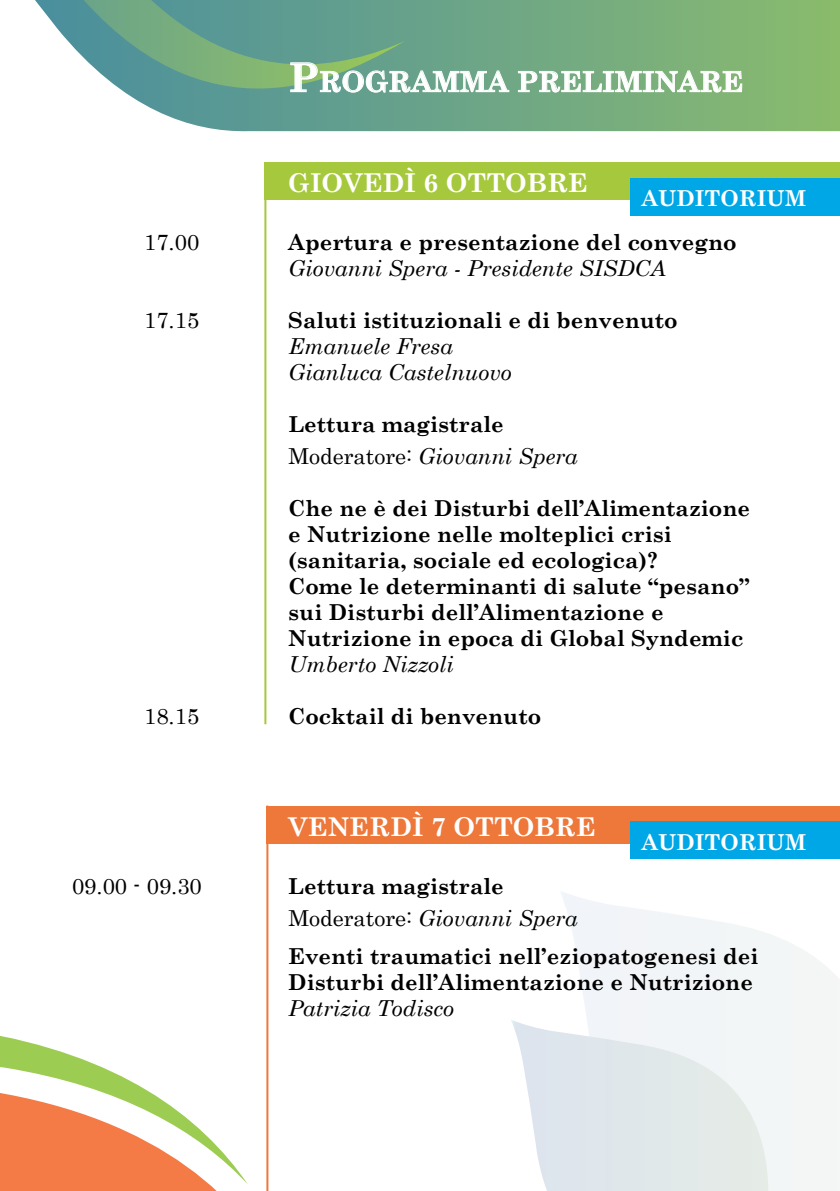
<style>
.page{position:relative;width:840px;height:1191px;background:#fff}
.page>*{position:absolute;margin:0;border:0;box-sizing:border-box;transform-origin:0 0}
.t1{font:700 28px "Century Schoolbook";color:#fff}
.t2{font:700 26px "Century Schoolbook";color:#fff}
.t3{font:700 22px/26px "Century Schoolbook";color:#000}
.t4{font:italic 22px/26px "Century Schoolbook";color:#000}
.t5{font:22px "Century";color:#000}
.t6{font:700 22px "Century Schoolbook";color:#fff}
.t7{font:22px "Century Schoolbook";color:#000}
.s1{font-size:40px}
.s2{font-family:"Century";font-weight:400}
.s3{font-weight:400;font-style:italic}
</style>
<div class="page">
<svg style="left:35px;top:0;width:804px;height:132px;background:#84b589"></svg>
<svg style="left:84px;top:0;width:321px;height:132px;background:#72a898"></svg>
<svg style="left:0;top:637px;width:329px;height:554px"></svg>
<svg style="left:0;top:877px;width:248px;height:307px"></svg>
<div style="left:264px;top:163px;width:575px;height:37px;background:#a6c83c"></div>
<div style="left:559px;top:890px;width:280px;height:301px;background:#f3f6f7"></div>
<svg style="left:511px;top:1019px;width:257px;height:172px"></svg>
<div style="left:266px;top:806px;width:573px;height:37px;background:#ee773a"></div>
<hr style="left:266px;top:805px;width:2px;height:386px;background:#ee773a">
<hr style="left:264px;top:167px;width:2px;height:557px;background:#a6c83c">
<svg style="left:289px;top:62px;width:220px;height:31px;background:#89b79b"></svg>
<svg style="left:517px;top:66px;width:225px;height:27px;background:#97c09a"></svg>
<div style="left:630px;top:178px;width:209px;height:37px;background:#00a7e7"></div>
<div style="left:630px;top:821px;width:209px;height:38px;background:#00a7e7"></div>
<p class="t1" style="left:288px;top:60px;width:456px"><span class="s1">P</span>rogramma preliminare</p>
<p class="t2" style="left:288px;top:162px;width:301px">Giovedì 6 ottobre</p>
<p class="t6" style="left:641px;top:181px;width:166px">auditorium</p>
<p class="t5" style="left:144px;top:223px;width:57px">17.00</p>
<p class="t3" style="left:288px;top:228px;width:449px">Apertura e presentazione del convegno</p>
<p class="t4" style="left:288px;top:254px;width:379px">Giovanni Spera - Presidente SISDCA</p>
<p class="t5" style="left:144px;top:301px;width:57px">17.15</p>
<p class="t3" style="left:288px;top:306px;width:391px">Saluti istituzionali e di benvenuto</p>
<p class="t4" style="left:288px;top:332px;width:225px">Emanuele Fresa<br>Gianluca Castelnuovo</p>
<p class="t3" style="left:288px;top:407px;width:291px;line-height:32px">Lettura magistrale<br><span class="s2">Moderatore:</span> <span class="s3">Giovanni Spera</span></p>
<p class="t3" style="left:288px;top:494px;width:463px">Che ne è dei Disturbi dell’Alimentazione e Nutrizione nelle molteplici crisi (sanitaria, sociale ed ecologica)?<br>Come le determinanti di salute “pesano” sui Disturbi dell’Alimentazione e</p>
<p class="t3" style="left:72px;top:624px;width:60px">N</p>
<p class="t3" style="left:306px;top:624px;width:438px">utrizione in epoca di Global Syndemic</p>
<p class="t4" style="left:288px;top:650px;width:167px">Umberto Nizzoli</p>
<p class="t7" style="left:144px;top:697px;width:57px">18.15</p>
<p class="t3" style="left:288px;top:702px;width:254px">Cocktail di benvenuto</p>
<p class="t2" style="left:288px;top:806px;width:309px">Venerdì 7 ottobre</p>
<p class="t6" style="left:641px;top:824px;width:166px">auditorium</p>
<p class="t5" style="left:72px;top:867px;width:131px">09.00 - 09.30</p>
<p class="t3" style="left:288px;top:869px;width:291px;line-height:32px">Lettura magistrale<br><span class="s2">Moderatore:</span> <span class="s3">Giovanni Spera</span></p>
<p class="t3" style="left:288px;top:942px;width:471px">Eventi traumatici nell’eziopatogenesi dei<br>Disturbi dell’Alimentazione e Nutrizione</p>
<p class="t4" style="left:288px;top:994px;width:167px">Patrizia Todisco</p>
</div>
